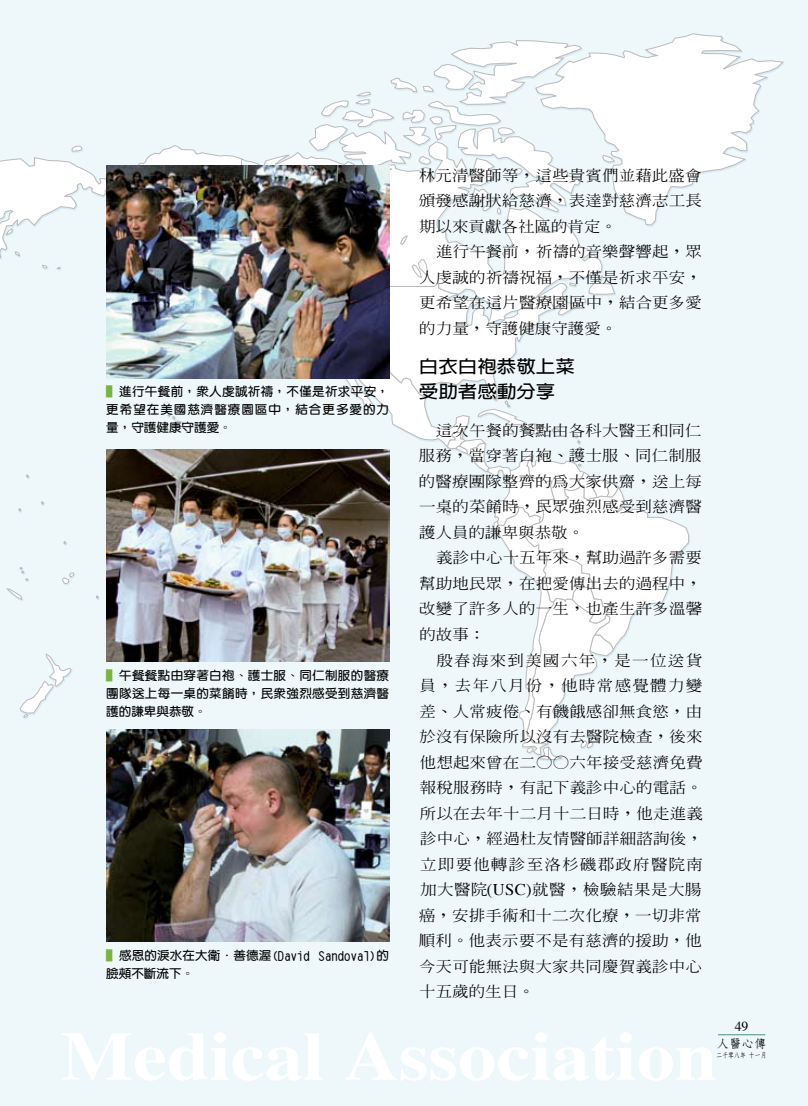
<style>
.page{position:relative;width:808px;height:1106px;background:#e8f4f8}
.page>*{position:absolute;margin:0;border:0;box-sizing:border-box;transform-origin:0 0}
.t1{font:700 17.55px/25.5px "Lin Gothic";color:#000;scale:1.11 1}
.t2{font:500 14.85px/25.5px "Inn Ming";letter-spacing:.01em;color:#000;text-align:justify;scale:1.11 1}
.t3{font:13.65px "Times";color:#000}
.t4{font:700 12.15px/18px "Yen Round";letter-spacing:.025em;color:#000;text-align:justify}
.t5{font:700 11.7px "Nan Sung";color:#000;scale:1.05 1}
.t6{font:700 7.2px "Nan Sung";color:#000;scale:.82 1}
.s1{color:#78b440}
.s2{font-family:"Times";font-weight:400;font-size:16.35px}
</style>
<div class="page">
<svg style="left:19px;top:654px;width:53px;height:65px"></svg>
<svg style="left:18px;top:508px;width:4px;height:5px"></svg>
<svg style="left:41px;top:501px;width:4px;height:5px"></svg>
<svg style="left:26px;top:474px;width:4px;height:5px"></svg>
<svg style="left:96px;top:595px;width:4px;height:5px"></svg>
<svg style="left:63px;top:541px;width:4px;height:5px"></svg>
<svg style="left:6px;top:567px;width:23px;height:34px"></svg>
<svg style="left:62px;top:572px;width:13px;height:13px"></svg>
<svg style="left:536px;top:34px;width:247px;height:191px"></svg>
<svg style="left:615px;top:154px;width:4px;height:11px"></svg>
<svg style="left:309px;top:293px;width:381px;height:469px"></svg>
<svg style="left:167px;top:414px;width:18px;height:15px"></svg>
<svg style="left:292px;top:41px;width:323px;height:282px"></svg>
<svg style="left:0;top:145px;width:292px;height:125px"></svg>
<hr style="left:718px;top:1034px;width:47px;height:1px;background:#55977f">
<img style="left:106px;top:166px;width:283px;height:212px">
<img style="left:106px;top:449px;width:283px;height:212px">
<img style="left:106px;top:729px;width:283px;height:212px">
<p class="t4" style="left:106px;top:382px;width:284px"><span class="s1">▌</span>進行午餐前，眾人虔誠祈禱，不僅是祈求平安，更希望在美國慈濟醫療園區中，結合更多愛的力量，守護健康守護愛。</p>
<p class="t4" style="left:106px;top:666px;width:284px"><span class="s1">▌</span>午餐餐點由穿著白袍、護士服、同仁制服的醫療團隊送上每一桌的菜餚時，民眾強烈感受到慈濟醫護的謙卑與恭敬。</p>
<p class="t4" style="left:106px;top:946px;width:284px"><span class="s1">▌</span>感恩的淚水在大衛．善德渥(David Sandoval)的臉頰不斷流下。</p>
<p class="t2" style="left:419px;top:162px;width:256px">林元清醫師等，這些貴賓們並藉此盛會頒發感謝狀給慈濟，表達對慈濟志工長期以來貢獻各社區的肯定。</p>
<p class="t2" style="left:419px;top:239px;width:256px;text-indent:17px">進行午餐前，祈禱的音樂聲響起，眾人虔誠的祈禱祝福，不僅是祈求平安，更希望在這片醫療園區中，結合更多愛的力量，守護健康守護愛。</p>
<p class="t1" style="left:419px;top:353px;width:142px">白衣白袍恭敬上菜受助者感動分享</p>
<p class="t2" style="left:419px;top:417px;width:257px;text-indent:17px">這次午餐的餐點由各科大醫王和同仁服務，當穿著白袍、護士服、同仁制服的醫療團隊整齊的為大家供齋，送上每一桌的菜餚時，民眾強烈感受到慈濟醫護人員的謙卑與恭敬。</p>
<p class="t2" style="left:419px;top:545px;width:256px;text-indent:17px">義診中心十五年來，幫助過許多需要幫助地民眾，在把愛傳出去的過程中，改變了許多人的一生，也產生許多溫馨的故事：</p>
<p class="t2" style="left:419px;top:647px;width:257px;text-indent:18px">殷春海來到美國六年，是一位送貨員，去年八月份，他時常感覺體力變差、人常疲倦、有饑餓感卻無食慾，由於沒有保險所以沒有去醫院檢查，後來他想起來曾在二○○六年接受慈濟免費報稅服務時，有記下義診中心的電話。所以在去年十二月十二日時，他走進義診中心，經過杜友情醫師詳細諮詢後，立即要他轉診至洛杉磯郡政府醫院南加大醫院<span class="s2">(USC)</span>就醫，檢驗結果是大腸癌，安排手術和十二次化療，一切非常順利。他表示要不是有慈濟的援助，他今天可能無法與大家共同慶賀義診中心十五歲的生日。</p>
<p class="t3" style="left:735px;top:1013px;width:15px">49</p>
<p class="t5" style="left:717px;top:1037px;width:49px">人醫心傳</p>
<p class="t6" style="left:716px;top:1051px;width:63px">二千零八年 十一月</p>
</div>
